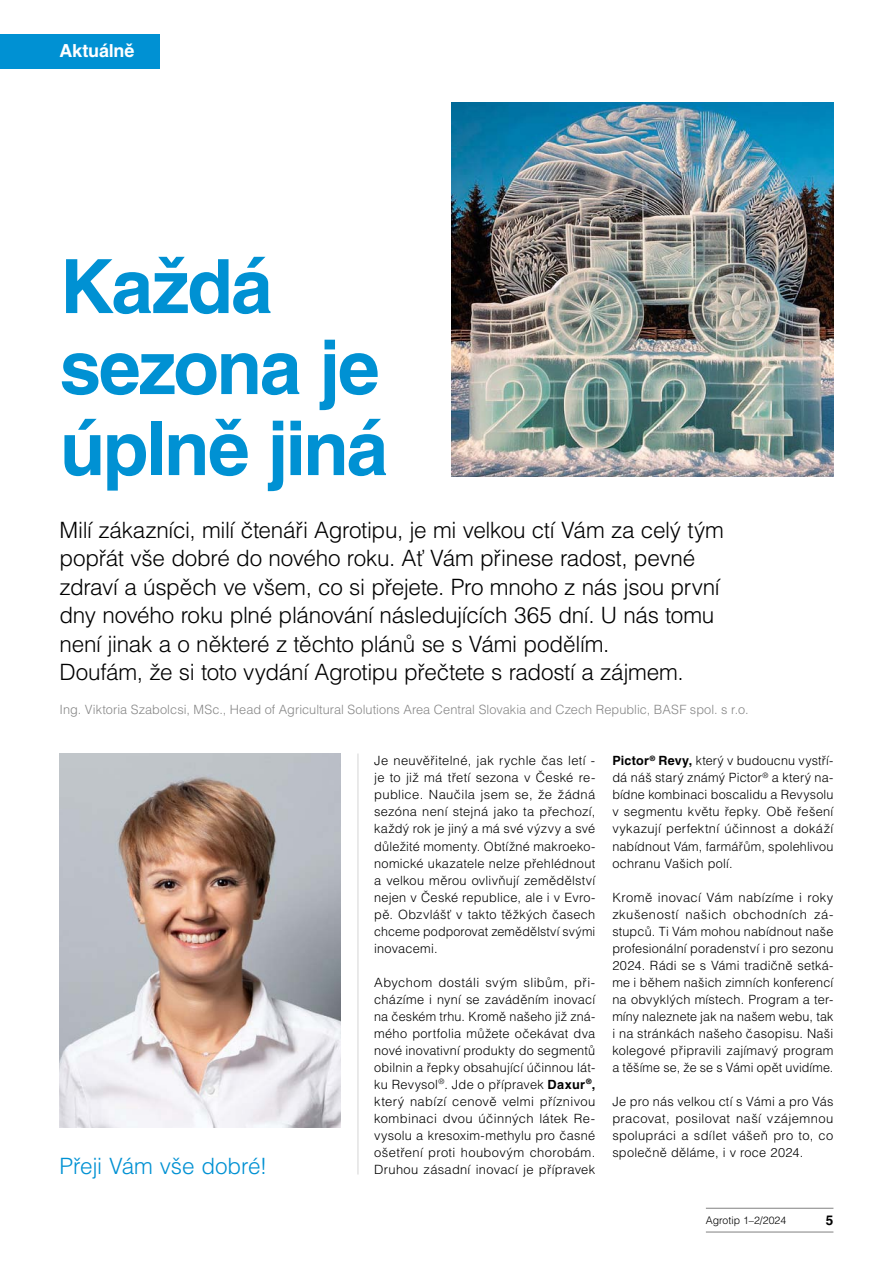
<style>
.page{position:relative;width:893px;height:1263px;background:#fff}
.page>*{position:absolute;margin:0;border:0;box-sizing:border-box;transform-origin:0 0}
.t1{font:700 75px/81px "Helvetica CE";letter-spacing:-.03em;color:#0091d3}
.t2{font:300 22.5px/28.5px "Helvetica CE";letter-spacing:-.015em;color:#000}
.t3{font:300 22.5px "Helvetica CE";letter-spacing:-.005em;color:#0091d3}
.t4{font:700 18px "Helvetica CE";letter-spacing:-.015em;color:#fff}
.t5{font:700 13.5px "Helvetica CE";color:#000}
.t6{font:300 12.75px/17px "Helvetica CE";letter-spacing:.015em;color:#000;text-align:justify}
.t7{font:300 12.75px "Helvetica CE";color:#878787}
.t8{font:300 10.5px "Helvetica CE";color:#000}
.s1{font-weight:700}
</style>
<div class="page">
<img style="left:60px;top:753px;width:280px;height:375px">
<hr style="left:357px;top:753px;width:2px;height:421px;background:#e3e3e3">
<img style="left:451px;top:102px;width:382px;height:374px">
<hr style="left:706px;top:1208px;width:127px;height:1px;background:#878787">
<hr style="left:706px;top:1231px;width:127px;height:1px;background:#878787">
<div style="left:0;top:34px;width:160px;height:34px;background:#0091d3"></div>
<h3 class="t4" style="left:60px;top:40px;width:76px">Aktuálně</h3>
<h1 class="t1" style="left:60px;top:246px;width:330px">Každá sezona je úplně jiná</h1>
<p class="t2" style="left:60px;top:516px;width:666px">Milí zákazníci, milí čtenáři Agrotipu, je mi velkou ctí Vám za celý tým popřát vše dobré do nového roku. Ať Vám přinese radost, pevné zdraví a úspěch ve všem, co si přejete. Pro mnoho z nás jsou první dny nového roku plné plánování následujících 365 dní. U nás tomu není jinak a o některé z těchto plánů se s Vámi podělím.<br>Doufám, že si toto vydání Agrotipu přečtete s radostí a zájmem.</p>
<p class="t7" style="left:60px;top:703px;width:690px">Ing. Viktoria Szabolcsi, MSc., Head of Agricultural Solutions Area Central Slovakia and Czech Republic, BASF spol. s r.o.</p>
<p class="t6" style="left:374px;top:752px;width:223px">Je neuvěřitelné, jak rychle čas letí - je to již má třetí sezona v České re&shy;publice. Naučila jsem se, že žádná sezóna není stejná jako ta přechozí, každý rok je jiný a má své výzvy a své důležité momenty. Obtížné makroeko&shy;nomické ukazatele nelze přehlédnout a velkou měrou ovlivňují zemědělství nejen v České republice, ale i v Evro&shy;pě. Obzvlášť v takto těžkých časech chceme podporovat zemědělství svými inovacemi.</p>
<p class="t6" style="left:374px;top:973px;width:223px">Abychom dostáli svým slibům, při&shy;cházíme i nyní se zaváděním inovací na českém trhu. Kromě našeho již zná&shy;mého portfolia můžete očekávat dva nové inovativní produkty do segmentů obilnin a řepky obsahující účinnou lát&shy;ku Revysol<sup>®</sup>. Jde o přípravek <span class="s1">Daxur</span><sup>®</sup><span class="s1">, </span>který nabízí cenově velmi příznivou kombinaci dvou účinných látek Re&shy;vysolu a kresoxim-methylu pro časné ošetření proti houbovým chorobám.<br>Druhou zásadní inovací je přípravek</p>
<p class="t6" style="left:612px;top:752px;width:223px"><span class="s1">Pictor</span><sup>®</sup> <span class="s1">Revy,</span> který v budoucnu vystří&shy;dá náš starý známý Pictor<sup>®</sup> a který na&shy;bídne kombinaci boscalidu a Revysolu v segmentu květu řepky. Obě řešení vykazují perfektní účinnost a dokáží nabídnout Vám, farmářům, spolehlivou ochranu Vašich polí.</p>
<p class="t6" style="left:612px;top:888px;width:223px">Kromě inovací Vám nabízíme i roky zkušeností našich obchodních zá&shy;stupců. Ti Vám mohou nabídnout naše profesionální poradenství i pro sezonu 2024. Rádi se s Vámi tradičně setká&shy;me i během našich zimních konferencí na obvyklých místech. Program a ter&shy;míny naleznete jak na našem webu, tak i na stránkách našeho časopisu. Naši kolegové připravili zajímavý program a těšíme se, že se s Vámi opět uvidíme.</p>
<p class="t6" style="left:612px;top:1093px;width:223px">Je pro nás velkou ctí s Vámi a pro Vás pracovat, posilovat naší vzájemnou spolupráci a sdílet vášeň pro to, co společně děláme, i v roce 2024.</p>
<h2 class="t3" style="left:60px;top:1153px;width:209px">Přeji Vám vše dobré!</h2>
<p class="t8" style="left:706px;top:1214px;width:82px">Agrotip 1–2/2024</p>
<p class="t5" style="left:826px;top:1212px;width:9px">5</p>
</div>
